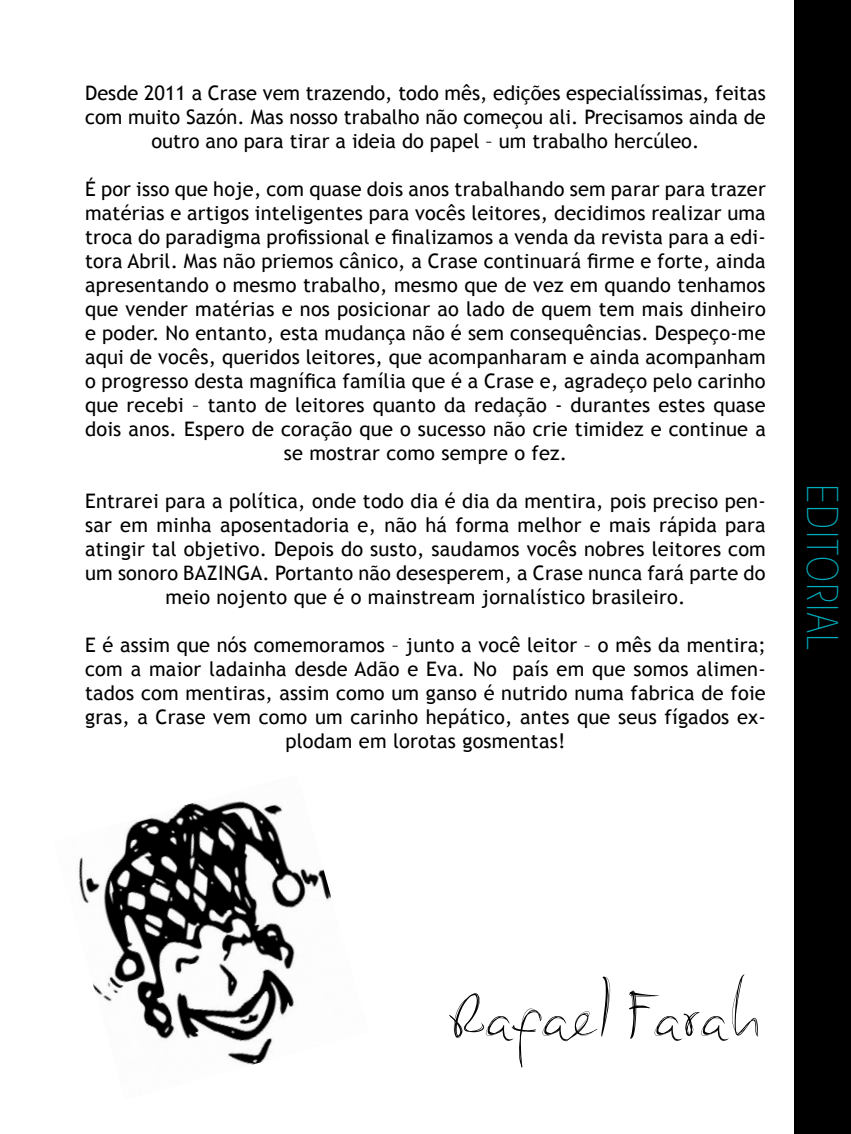
<style>
.page{position:relative;width:851px;height:1134px;background:#fff}
.page>*{position:absolute;margin:0;border:0;box-sizing:border-box;transform-origin:0 0}
.t1{font:60px "My Moms Font";color:#000}
.t2{font:200 condensed 42px "ITC Avant Garde Std";letter-spacing:.04em;color:#00abbb}
.t3{font:20px/24px "Trebuchet MS";letter-spacing:.01em;color:#000;text-align:center}
</style>
<div class="page">
<div style="left:794px;top:0;width:56px;height:1134px;background:#000"></div>
<img style="left:78px;top:801px;width:254px;height:264px">
<p class="t3" style="left:85px;top:81px;width:682px">Desde 2011 a Crase vem trazendo, todo mês, edições especialíssimas, feitas com muito Sazón. Mas nosso trabalho não começou ali. Precisamos ainda de outro ano para tirar a ideia do papel – um trabalho hercúleo.</p>
<p class="t3" style="left:85px;top:177px;width:682px">É por isso que hoje, com quase dois anos trabalhando sem parar para trazer matérias e artigos inteligentes para vocês leitores, decidimos realizar uma troca do paradigma profissional e finalizamos a venda da revista para a edi&shy;tora Abril. Mas não priemos cânico, a Crase continuará firme e forte, ainda apresentando o mesmo trabalho, mesmo que de vez em quando tenhamos que vender matérias e nos posicionar ao lado de quem tem mais dinheiro e poder. No entanto, esta mudança não é sem consequências. Despeço-me aqui de vocês, queridos leitores, que acompanharam e ainda acompanham o progresso desta magnífica família que é a Crase e, agradeço pelo carinho que recebi – tanto de leitores quanto da redação - durantes estes quase dois anos. Espero de coração que o sucesso não crie timidez e continue a se mostrar como sempre o fez.</p>
<p class="t3" style="left:85px;top:489px;width:682px">Entrarei para a política, onde todo dia é dia da mentira, pois preciso pen&shy;sar em minha aposentadoria e, não há forma melhor e mais rápida para atingir tal objetivo. Depois do susto, saudamos vocês nobres leitores com um sonoro BAZINGA. Portanto não desesperem, a Crase nunca fará parte do meio nojento que é o mainstream jornalístico brasileiro.</p>
<p class="t3" style="left:85px;top:633px;width:682px">E é assim que nós comemoramos – junto a você leitor – o mês da mentira; com a maior ladainha desde Adão e Eva. No país em que somos alimen&shy;tados com mentiras, assim como um ganso é nutrido numa fabrica de foie gras, a Crase vem como um carinho hepático, antes que seus fígados ex&shy;plodam em lorotas gosmentas!</p>
<h2 class="t2" style="left:846px;top:484px;width:167px;rotate:90deg">editorial</h2>
<h1 class="t1" style="left:448px;top:980px;width:315px">Rafael Farah</h1>
</div>
